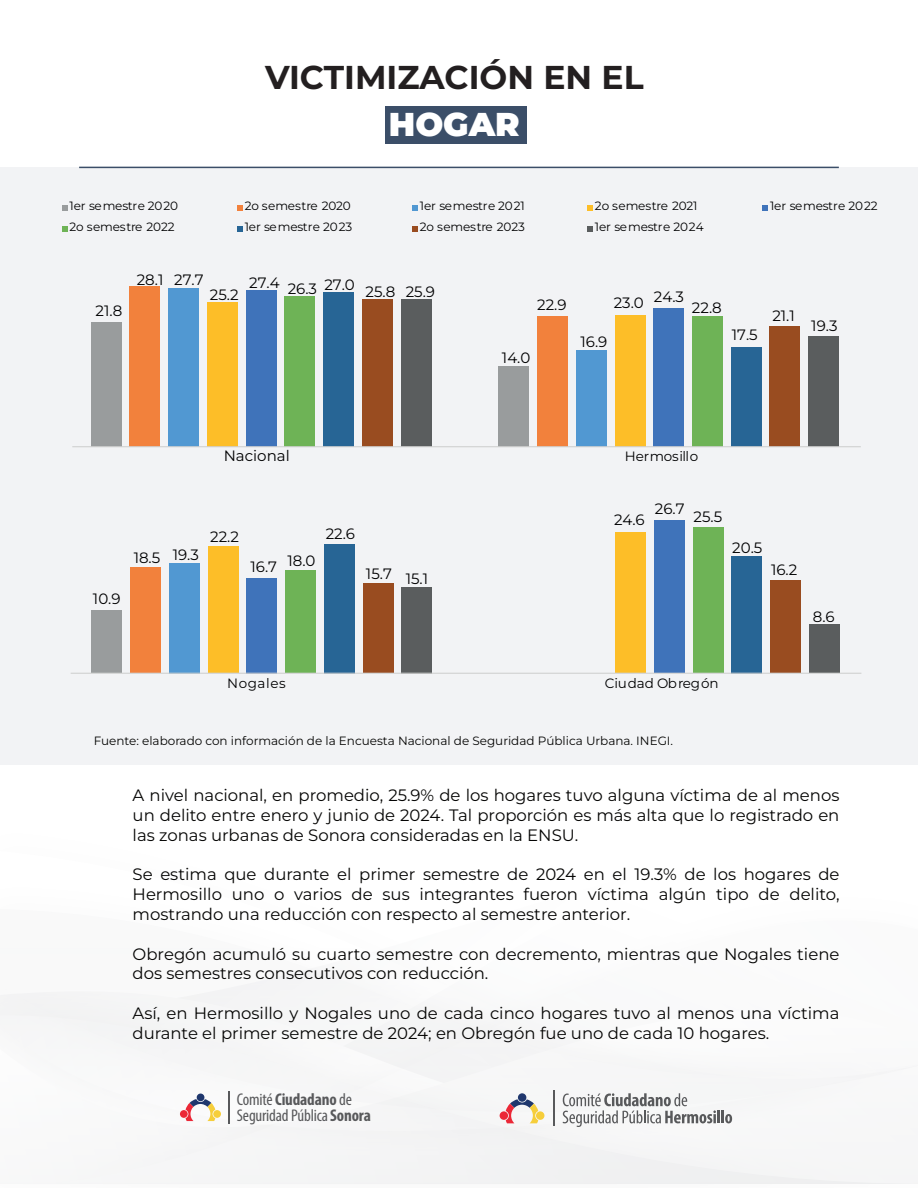
<style>
.page{position:relative;width:918px;height:1188px;background:#fff}
.page>*{position:absolute;margin:0;border:0;box-sizing:border-box;transform-origin:0 0}
.t1{font:700 33px "Montserrat";color:#231f20}
.t2{font:900 33px "Montserrat";color:#fff}
.t3{font:condensed 16.95px "Myriad Pro";letter-spacing:-.01em;color:#58595b}
.t4{font:700 condensed 16.95px "Myriad Pro";letter-spacing:-.01em;color:#58595b}
.t5{font:16.5px/19.8px "Montserrat";color:#050504;text-align:justify}
.t6{font:15px "Montserrat";color:#000001}
.t7{font:13.5px "Montserrat";letter-spacing:.005em;color:#000001}
.t8{font:13.5px "Montserrat";letter-spacing:.045em;color:#000001}
.t9{font:12px "Montserrat";letter-spacing:-.01em;color:#000001}
.t10{font:12px "Montserrat";color:#050504}
.s1{font-weight:400}
.s2{font-weight:700}
</style>
<div class="page">
<div style="left:0;top:167px;width:918px;height:598px;background:#f2f3f5"></div>
<div style="left:0;top:1010px;width:918px;height:174px;background:#f6f6f7"></div>
<div style="left:197px;top:1094px;width:7px;height:7px;background:#1f376d;border-radius:50%"></div>
<div style="left:180px;top:1110px;width:8px;height:8px;background:#eb2837;border-radius:50%"></div>
<div style="left:213px;top:1110px;width:8px;height:8px;background:#f6ce3b;border-radius:50%"></div>
<svg style="left:186px;top:1099px;width:29px;height:22px"></svg>
<hr style="left:229px;top:1091px;width:1px;height:33px;background:#58595b">
<div style="left:518px;top:1093px;width:8px;height:9px;background:#1f376d;border-radius:50%"></div>
<div style="left:500px;top:1111px;width:8px;height:9px;background:#eb2837;border-radius:50%"></div>
<div style="left:536px;top:1111px;width:8px;height:9px;background:#f6ce3b;border-radius:50%"></div>
<svg style="left:506px;top:1099px;width:32px;height:24px"></svg>
<svg style="left:563px;top:1093px;width:169px;height:34px"></svg>
<hr style="left:553px;top:1090px;width:1px;height:36px;background:#58595b">
<div style="left:498px;top:367px;width:31px;height:80px;background:#999c9d"></div>
<div style="left:91px;top:322px;width:30px;height:125px;background:#999c9d"></div>
<div style="left:537px;top:316px;width:31px;height:131px;background:#f2813c"></div>
<div style="left:129px;top:286px;width:31px;height:161px;background:#f2813c"></div>
<div style="left:576px;top:350px;width:30px;height:97px;background:#5198d2"></div>
<div style="left:168px;top:288px;width:31px;height:159px;background:#5198d2"></div>
<div style="left:615px;top:315px;width:30px;height:132px;background:#fdbe28"></div>
<div style="left:207px;top:303px;width:30px;height:144px;background:#fdbe28"></div>
<div style="left:653px;top:308px;width:31px;height:139px;background:#3f73ba"></div>
<div style="left:246px;top:290px;width:30px;height:157px;background:#3f73ba"></div>
<div style="left:692px;top:316px;width:31px;height:131px;background:#6eb356"></div>
<div style="left:284px;top:297px;width:31px;height:150px;background:#6eb356"></div>
<div style="left:731px;top:347px;width:30px;height:100px;background:#276595"></div>
<div style="left:323px;top:292px;width:31px;height:155px;background:#276595"></div>
<div style="left:770px;top:326px;width:30px;height:121px;background:#994c20"></div>
<div style="left:362px;top:299px;width:31px;height:148px;background:#994c20"></div>
<div style="left:809px;top:336px;width:30px;height:111px;background:#5a5d5e"></div>
<div style="left:401px;top:299px;width:31px;height:148px;background:#5a5d5e"></div>
<hr style="left:72px;top:446px;width:789px;height:1px;background:#d0d1d1">
<svg style="left:62px;top:205px;width:5px;height:5px"></svg>
<svg style="left:237px;top:205px;width:5px;height:5px"></svg>
<svg style="left:412px;top:205px;width:6px;height:5px"></svg>
<svg style="left:587px;top:205px;width:6px;height:5px"></svg>
<svg style="left:762px;top:205px;width:6px;height:5px"></svg>
<svg style="left:62px;top:226px;width:5px;height:5px"></svg>
<svg style="left:237px;top:226px;width:5px;height:5px"></svg>
<svg style="left:412px;top:226px;width:6px;height:5px"></svg>
<svg style="left:587px;top:226px;width:6px;height:5px"></svg>
<div style="left:386px;top:106px;width:141px;height:38px;background:#3b4e68"></div>
<hr style="left:79px;top:167px;width:760px;height:1px;background:#3b4e68">
<div style="left:91px;top:611px;width:31px;height:62px;background:#999c9d"></div>
<div style="left:130px;top:568px;width:31px;height:105px;background:#f2813c"></div>
<div style="left:169px;top:563px;width:30px;height:110px;background:#5198d2"></div>
<div style="left:615px;top:533px;width:31px;height:140px;background:#fdbe28"></div>
<div style="left:208px;top:546px;width:30px;height:127px;background:#fdbe28"></div>
<div style="left:654px;top:521px;width:30px;height:152px;background:#3f73ba"></div>
<div style="left:246px;top:578px;width:31px;height:95px;background:#3f73ba"></div>
<div style="left:693px;top:527px;width:30px;height:146px;background:#6eb356"></div>
<div style="left:285px;top:570px;width:31px;height:103px;background:#6eb356"></div>
<div style="left:731px;top:556px;width:31px;height:117px;background:#276595"></div>
<div style="left:324px;top:544px;width:30px;height:129px;background:#276595"></div>
<div style="left:770px;top:581px;width:31px;height:92px;background:#994c20"></div>
<div style="left:363px;top:583px;width:30px;height:90px;background:#994c20"></div>
<div style="left:809px;top:624px;width:30px;height:49px;background:#5a5d5e"></div>
<div style="left:402px;top:587px;width:30px;height:86px;background:#5a5d5e"></div>
<hr style="left:71px;top:673px;width:790px;height:1px;background:#d0d1d1">
<h1 class="t1" style="left:265px;top:56px;width:380px">VICTIMIZACIÓN EN EL</h1>
<h1 class="t2" style="left:389px;top:102px;width:133px">HOGAR</h1>
<p class="t9" style="left:70px;top:198px;width:110px">1er semestre 2020</p>
<p class="t9" style="left:245px;top:198px;width:108px">2o semestre 2020</p>
<p class="t9" style="left:420px;top:198px;width:107px">1er semestre 2021</p>
<p class="t9" style="left:595px;top:198px;width:104px">2o semestre 2021</p>
<p class="t9" style="left:770px;top:198px;width:109px">1er semestre 2022</p>
<p class="t9" style="left:70px;top:219px;width:107px">2o semestre 2022</p>
<p class="t9" style="left:245px;top:219px;width:109px">1er semestre 2023</p>
<p class="t9" style="left:420px;top:219px;width:107px">2o semestre 2023</p>
<p class="t9" style="left:595px;top:219px;width:110px">1er semestre 2024</p>
<p class="t6" style="left:96px;top:301px;width:28px">21.8</p>
<p class="t6" style="left:137px;top:270px;width:28px">28.1</p>
<p class="t6" style="left:174px;top:270px;width:31px">27.7</p>
<p class="t6" style="left:210px;top:284px;width:30px">25.2</p>
<p class="t6" style="left:249px;top:273px;width:32px">27.4</p>
<p class="t6" style="left:288px;top:278px;width:31px">26.3</p>
<p class="t6" style="left:324px;top:275px;width:32px">27.0</p>
<p class="t6" style="left:366px;top:281px;width:31px">25.8</p>
<p class="t6" style="left:406px;top:281px;width:31px">25.9</p>
<p class="t6" style="left:537px;top:295px;width:31px">22.9</p>
<p class="t6" style="left:502px;top:347px;width:30px">14.0</p>
<p class="t6" style="left:614px;top:293px;width:32px">23.0</p>
<p class="t6" style="left:581px;top:332px;width:28px">16.9</p>
<p class="t6" style="left:654px;top:287px;width:32px">24.3</p>
<p class="t6" style="left:692px;top:298px;width:31px">22.8</p>
<p class="t6" style="left:732px;top:324px;width:27px">17.5</p>
<p class="t6" style="left:772px;top:305px;width:24px">21.1</p>
<p class="t6" style="left:811px;top:316px;width:28px">19.3</p>
<p class="t6" style="left:224px;top:446px;width:67px">Nacional</p>
<p class="t7" style="left:625px;top:447px;width:75px">Hermosillo</p>
<p class="t6" style="left:93px;top:589px;width:29px">10.9</p>
<p class="t6" style="left:134px;top:546px;width:67px">18.5 19.3</p>
<p class="t6" style="left:210px;top:527px;width:30px">22.2</p>
<p class="t6" style="left:250px;top:557px;width:28px">16.7</p>
<p class="t6" style="left:287px;top:551px;width:30px">18.0</p>
<p class="t6" style="left:326px;top:523px;width:31px">22.6</p>
<p class="t6" style="left:614px;top:509px;width:32px">24.6</p>
<p class="t6" style="left:655px;top:499px;width:31px">26.7</p>
<p class="t6" style="left:694px;top:507px;width:30px">25.5</p>
<p class="t6" style="left:732px;top:538px;width:32px">20.5</p>
<p class="t6" style="left:366px;top:564px;width:27px">15.7</p>
<p class="t6" style="left:771px;top:560px;width:28px">16.2</p>
<p class="t6" style="left:406px;top:568px;width:24px">15.1</p>
<p class="t6" style="left:813px;top:606px;width:23px">8.6</p>
<p class="t8" style="left:227px;top:674px;width:60px">Nogales</p>
<p class="t7" style="left:605px;top:674px;width:115px">Ciudad Obregón</p>
<p class="t10" style="left:94px;top:733px;width:581px">Fuente: elaborado con información de la Encuesta Nacional de Seguridad Pública Urbana. INEGI.</p>
<p class="t5" style="left:133px;top:785px;width:708px">A nivel nacional, en promedio, 25.9% de los hogares tuvo alguna víctima de al menos un delito entre enero y junio de 2024. Tal proporción es más alta que lo registrado en las zonas urbanas de Sonora consideradas en la ENSU.</p>
<p class="t5" style="left:133px;top:864px;width:708px">Se estima que durante el primer semestre de 2024 en el 19.3% de los hogares de Hermosillo uno o varios de sus integrantes fueron víctima algún tipo de delito, mostrando una reducción con respecto al semestre anterior.</p>
<p class="t5" style="left:133px;top:943px;width:708px">Obregón acumuló su cuarto semestre con decremento, mientras que Nogales tiene dos semestres consecutivos con reducción.</p>
<p class="t5" style="left:133px;top:1003px;width:708px">Así, en Hermosillo y Nogales uno de cada cinco hogares tuvo al menos una víctima durante el primer semestre de 2024; en Obregón fue uno de cada 10 hogares.</p>
<p class="t4" style="left:237px;top:1089px;width:116px"><span class="s1">Comité</span>Ciudadano <span class="s1">de</span></p>
<p class="t3" style="left:237px;top:1105px;width:136px">SeguridadPública<span class="s2">Sonora</span></p>
</div>
